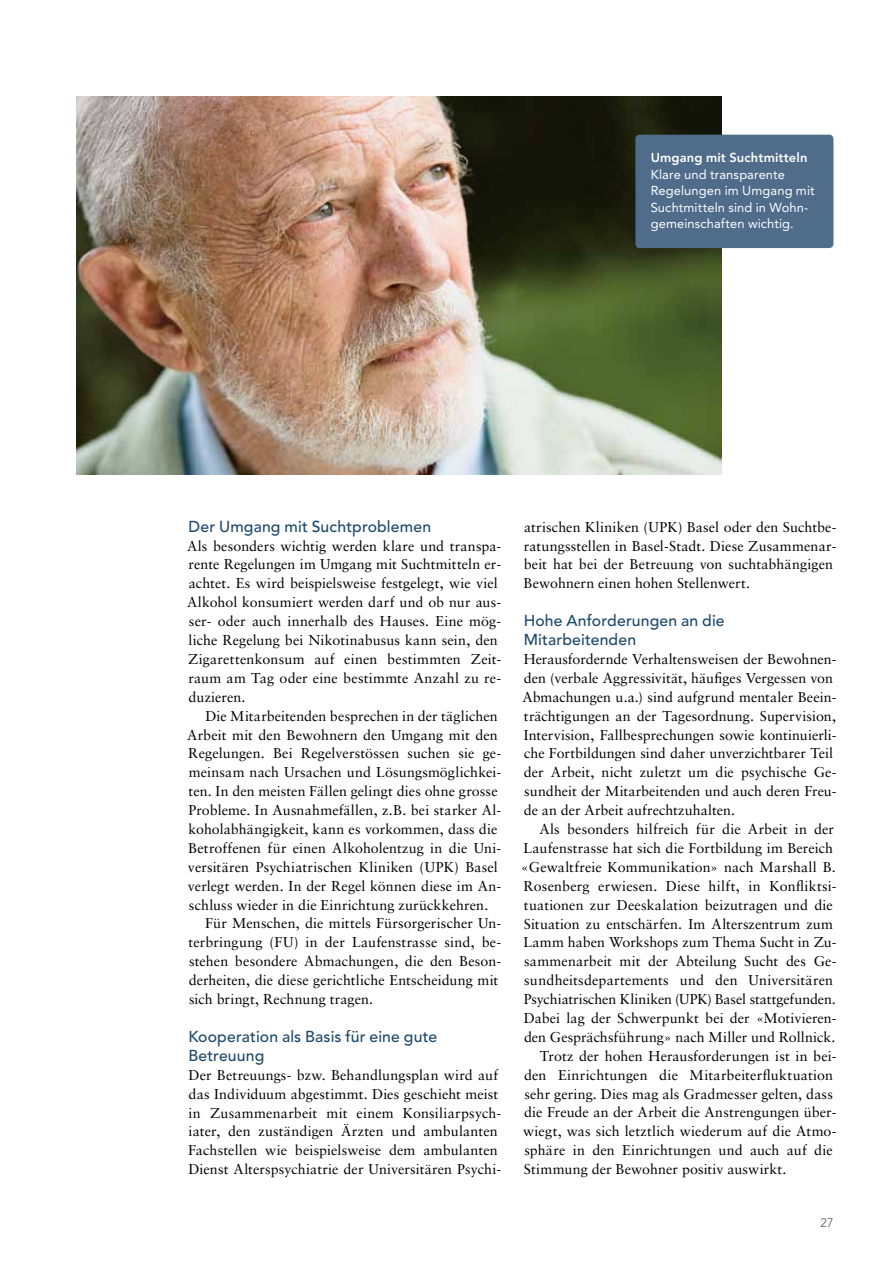
<style>
.page{position:relative;width:893px;height:1263px;background:#fff}
.page>*{position:absolute;margin:0;border:0;box-sizing:border-box;transform-origin:0 0}
.t1{font:500 15.75px/18.9px "Avenir";letter-spacing:.01em;color:#1c486a}
.t2{font:14.25px/18.9px "Sabon";letter-spacing:.005em;color:#000}
.t3{font:12.9px/16.5px "Avenir";letter-spacing:.01em;color:#fff}
.t4{font:800 12.9px "Avenir";letter-spacing:.01em;color:#fff}
.t5{font:300 12.3px "Avenir";color:#515051}
</style>
<div class="page">
<img style="left:77px;top:97px;width:645px;height:378px">
<div style="left:635px;top:135px;width:198px;height:113px;background:#506c8b;border-radius:4px"></div>
<p class="t4" style="left:651px;top:150px;width:158px">Umgang mit Suchtmitteln</p>
<p class="t3" style="left:651px;top:166px;width:166px">Klare und transparente<br>Regelungen im Umgang mit<br>Suchtmitteln sind in Wohn&shy;gemeinschaften wichtig.</p>
<p class="t1" style="left:189px;top:517px;width:244px">Der Umgang mit Suchtproblemen</p>
<p class="t2" style="left:187px;top:536px;width:316px">Als besonders wichtig werden klare und transpa&shy;rente Regelungen im Umgang mit Suchtmitteln er&shy;achtet. Es wird beispielsweise festgelegt, wie viel Alkohol konsumiert werden darf und ob nur aus&shy;ser- oder auch innerhalb des Hauses. Eine mög&shy;liche Regelung bei Nikotinabusus kann sein, den Zigarettenkonsum auf einen bestimmten Zeit&shy;raum am Tag oder eine bestimmte Anzahl zu re&shy;duzieren.</p>
<p class="t2" style="left:205px;top:706px;width:294px">Die Mitarbeitenden besprechen in der täglichen</p>
<p class="t2" style="left:187px;top:725px;width:312px">Arbeit mit den Bewohnern den Umgang mit den</p>
<p class="t2" style="left:188px;top:744px;width:315px">Regelungen. Bei Regelverstössen suchen sie ge-</p>
<p class="t2" style="left:189px;top:763px;width:314px">meinsam nach Ursachen und Lösungsmöglichkei-</p>
<p class="t2" style="left:189px;top:782px;width:310px">ten. In den meisten Fällen gelingt dies ohne grosse</p>
<p class="t2" style="left:188px;top:800px;width:314px">Probleme. In Ausnahmefällen, z.B. bei starker Al-</p>
<p class="t2" style="left:189px;top:819px;width:310px">koholabhängigkeit, kann es vorkommen, dass die</p>
<p class="t2" style="left:188px;top:838px;width:315px">Betroffenen für einen Alkoholentzug in die Uni-</p>
<p class="t2" style="left:188px;top:857px;width:311px">versitären Psychiatrischen Kliniken (UPK) Basel</p>
<p class="t2" style="left:188px;top:876px;width:315px">verlegt werden. In der Regel können diese im An-</p>
<p class="t2" style="left:189px;top:895px;width:301px">schluss wieder in die Einrichtung zurückkehren.</p>
<p class="t2" style="left:205px;top:914px;width:298px">Für Menschen, die mittels Fürsorgerischer Un-</p>
<p class="t2" style="left:189px;top:933px;width:314px">terbringung (FU) in der Laufenstrasse sind, be-</p>
<p class="t2" style="left:189px;top:952px;width:314px">stehen besondere Abmachungen, die den Beson-</p>
<p class="t2" style="left:189px;top:971px;width:311px">derheiten, die diese gerichtliche Entscheidung mit</p>
<p class="t2" style="left:189px;top:989px;width:186px">sich bringt, Rechnung tragen.</p>
<p class="t1" style="left:188px;top:1027px;width:250px">Kooperation als Basis für eine gute<br>Betreuung</p>
<p class="t2" style="left:188px;top:1065px;width:315px">Der Betreuungs- bzw. Behandlungsplan wird auf das Individuum abgestimmt. Dies geschieht meist in Zusammenarbeit mit einem Konsiliarpsych&shy;iater, den zuständigen Ärzten und ambulanten Fachstellen wie beispielsweise dem ambulanten Dienst Alterspsychiatrie der Universitären Psychi-</p>
<p class="t2" style="left:524px;top:517px;width:315px">atrischen Kliniken (UPK) Basel oder den Suchtbe&shy;ratungsstellen in Basel-Stadt. Diese Zusammenar&shy;beit hat bei der Betreuung von suchtabhängigen Bewohnern einen hohen Stellenwert.</p>
<p class="t1" style="left:524px;top:612px;width:203px">Hohe Anforderungen an die<br>Mitarbeitenden</p>
<p class="t2" style="left:522px;top:649px;width:316px">Herausfordernde Verhaltensweisen der Bewohnen&shy;den (verbale Aggressivität, häufiges Vergessen von Abmachungen u.a.) sind aufgrund mentaler Beein&shy;trächtigungen an der Tagesordnung. Supervision, Intervision, Fallbesprechungen sowie kontinuierli&shy;che Fortbildungen sind daher unverzichtbarer Teil der Arbeit, nicht zuletzt um die psychische Ge&shy;sundheit der Mitarbeitenden und auch deren Freu&shy;de an der Arbeit aufrechtzuhalten.</p>
<p class="t2" style="left:539px;top:819px;width:296px">Als besonders hilfreich für die Arbeit in der</p>
<p class="t2" style="left:524px;top:838px;width:311px">Laufenstrasse hat sich die Fortbildung im Bereich</p>
<p class="t2" style="left:521px;top:857px;width:316px">«Gewaltfreie Kommunikation» nach Marshall B.</p>
<p class="t2" style="left:524px;top:876px;width:315px">Rosenberg erwiesen. Diese hilft, in Konfliktsi-</p>
<p class="t2" style="left:524px;top:895px;width:310px">tuationen zur Deeskalation beizutragen und die</p>
<p class="t2" style="left:524px;top:914px;width:311px">Situation zu entschärfen. Im Alterszentrum zum</p>
<p class="t2" style="left:524px;top:933px;width:315px">Lamm haben Workshops zum Thema Sucht in Zu-</p>
<p class="t2" style="left:524px;top:952px;width:314px">sammenarbeit mit der Abteilung Sucht des Ge-</p>
<p class="t2" style="left:524px;top:971px;width:310px">sundheitsdepartements und den Universitären</p>
<p class="t2" style="left:524px;top:989px;width:314px">Psychiatrischen Kliniken (UPK) Basel stattgefunden.</p>
<p class="t2" style="left:524px;top:1008px;width:315px">Dabei lag der Schwerpunkt bei der «Motivieren-</p>
<p class="t2" style="left:524px;top:1027px;width:313px">den Gesprächsführung» nach Miller und Rollnick.</p>
<p class="t2" style="left:540px;top:1046px;width:298px">Trotz der hohen Herausforderungen ist in bei-</p>
<p class="t2" style="left:524px;top:1065px;width:311px">den Einrichtungen die Mitarbeiterfluktuation</p>
<p class="t2" style="left:524px;top:1084px;width:310px">sehr gering. Dies mag als Gradmesser gelten, dass</p>
<p class="t2" style="left:524px;top:1103px;width:314px">die Freude an der Arbeit die Anstrengungen über-</p>
<p class="t2" style="left:523px;top:1122px;width:315px">wiegt, was sich letztlich wiederum auf die Atmo-</p>
<p class="t2" style="left:524px;top:1141px;width:310px">sphäre in den Einrichtungen und auch auf die</p>
<p class="t2" style="left:524px;top:1159px;width:264px">Stimmung der Bewohner positiv auswirkt.</p>
<p class="t5" style="left:820px;top:1216px;width:14px">27</p>
</div>
